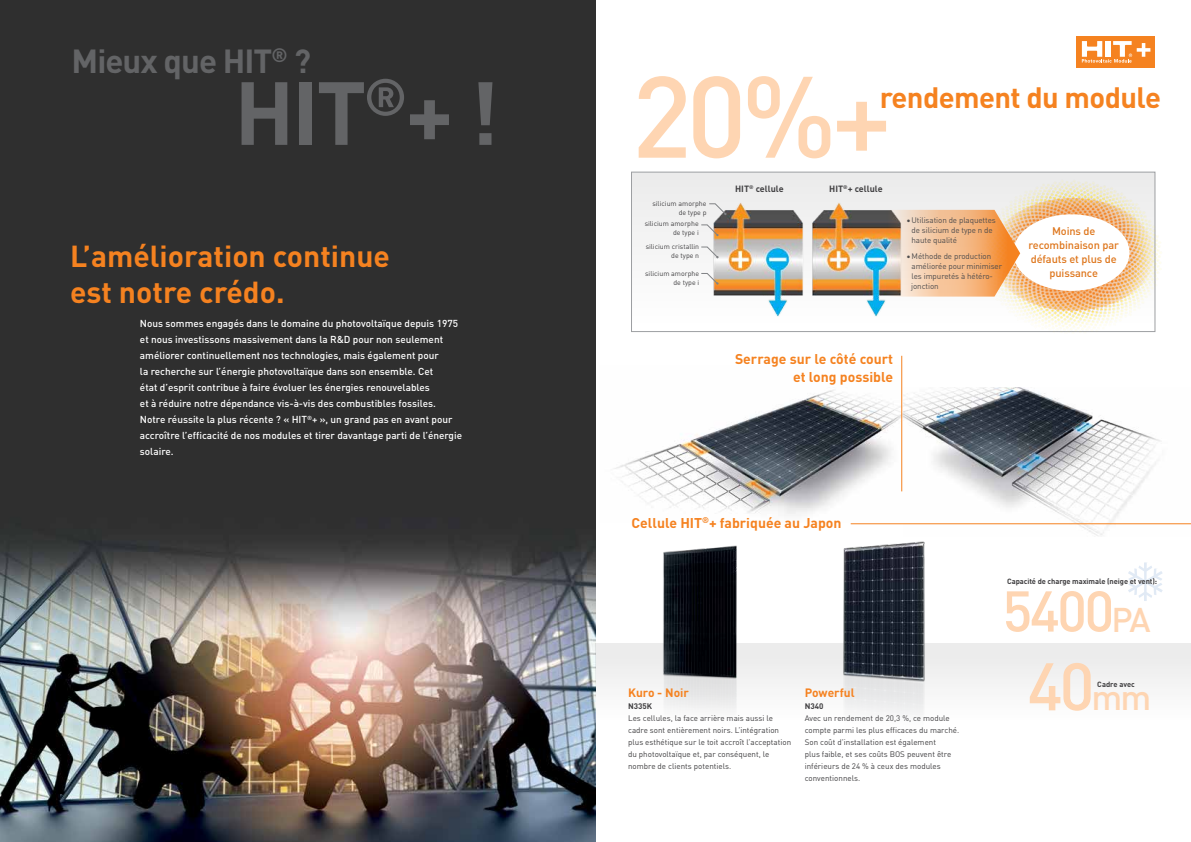
<style>
.page{position:relative;width:1191px;height:842px;background:#fff}
.page>*{position:absolute;margin:0;border:0;box-sizing:border-box;transform-origin:0 0}
.t1{font:500 113.6px "DIN Pro";color:#fed5b2}
.t2{font:700 88px "DIN Pro";color:#636466}
.t3{font:500 66.1px "DIN Pro";color:#fed5b2}
.t4{font:500 56.5px "DIN Pro";color:#fed5b2}
.t5{font:700 33px "DIN Pro";letter-spacing:-.03em;color:#636466}
.t6{font:700 30px/36px "DIN Pro";color:#f58220}
.t7{font:700 29.1px "DIN Pro";letter-spacing:-.02em;color:#f58220}
.t8{font:700 14px/18px "DIN Pro";color:#f58220;text-align:right}
.t9{font:700 12px "DIN Pro";color:#f58220}
.t10{font:500 11px/14px "DIN Pro";letter-spacing:-.01em;color:#de761c;text-align:center}
.t11{font:500 10px/16px "DIN Pro";color:#fff}
.t12{font:700 9px "DIN Pro";color:#414042}
.t13{font:8px/12px "DIN Pro";color:#414042}
.t14{font:8px/10px "DIN Pro";letter-spacing:-.01em;color:#4e4c4d}
.t15{font:700 8px "DIN Pro";color:#414042}
.t16{font:700 7.5px "DIN Pro";letter-spacing:-.01em;color:#414042}
.t17{font:7px/9px "DIN Pro";color:#414042;text-align:right}
.s1{font-size:33.9px}
.s2{font-size:35.3px}
</style>
<div class="page">
<img style="left:0;top:0;width:595px;height:842px">
<div style="left:595px;top:643px;width:596px;height:99px;background:#f7f7f7"></div>
<div style="left:1076px;top:36px;width:79px;height:32px;background:#f58220"></div>
<svg style="left:1081px;top:41px;width:69px;height:22px"></svg>
<div style="left:631px;top:172px;width:524px;height:166px;background:#f5f5f5"></div>
<div style="left:631px;top:172px;width:524px;height:160px;border:1px solid #9d9fa2"></div>
<img style="left:705px;top:202px;width:98px;height:114px">
<img style="left:812px;top:202px;width:95px;height:114px">
<svg style="left:709px;top:203px;width:17px;height:12px"></svg>
<svg style="left:701px;top:224px;width:17px;height:12px"></svg>
<svg style="left:701px;top:247px;width:17px;height:11px"></svg>
<svg style="left:701px;top:273px;width:17px;height:12px"></svg>
<img style="left:903px;top:388px;width:288px;height:148px">
<img style="left:614px;top:390px;width:288px;height:124px">
<hr style="left:901px;top:356px;width:1px;height:135px;background:#f58220">
<img style="left:843px;top:541px;width:83px;height:163px">
<img style="left:662px;top:545px;width:75px;height:157px">
<img style="left:983px;top:171px;width:179px;height:161px">
<svg style="left:990px;top:198px;width:164px;height:113px"></svg>
<div style="left:1013px;top:214px;width:116px;height:77px;background:#fff;border-radius:50%"></div>
<svg style="left:886px;top:210px;width:134px;height:87px"></svg>
<svg style="left:1128px;top:562px;width:34px;height:39px"></svg>
<hr style="left:850px;top:523px;width:341px;height:1px;background:#f58220">
<h3 class="t5" style="left:72px;top:35px;width:241px">Mieux que HIT<sup>®</sup> ?</h3>
<h2 class="t2" style="left:234px;top:44px;width:266px">HIT<sup>®</sup>+ !</h2>
<h3 class="t6" style="left:70px;top:237px;width:321px">L’amélioration continue est notre crédo.</h3>
<p class="t11" style="left:140px;top:315px;width:324px">Nous sommes engagés dans le domaine du photovoltaïque depuis 1975 et nous investissons massivement dans la R&amp;D pour non seulement améliorer continuellement nos technologies, mais également pour<br>la recherche sur l’énergie photovoltaïque dans son ensemble. Cet<br>état d’esprit contribue à faire évoluer les énergies renouvelables<br>et à réduire notre dépendance vis-à-vis des combustibles fossiles.<br>Notre réussite la plus récente ? « HIT<sup>®</sup>+ », un grand pas en avant pour accroître l’efficacité de nos modules et tirer davantage parti de l’énergie solaire.</p>
<h1 class="t1" style="left:631px;top:29px;width:262px">20%+</h1>
<h3 class="t7" style="left:879px;top:75px;width:283px">rendement du module</h3>
<p class="t17" style="left:652px;top:198px;width:56px">silicium amorphe de type p</p>
<p class="t17" style="left:644px;top:218px;width:56px">silicium amorphe de type i</p>
<p class="t17" style="left:645px;top:241px;width:55px">silicium cristallin de type n</p>
<p class="t17" style="left:645px;top:268px;width:56px">silicium amorphe de type i</p>
<p class="t12" style="left:735px;top:181px;width:50px">HIT<sup>®</sup> cellule</p>
<p class="t12" style="left:829px;top:181px;width:55px">HIT<sup>®</sup>+ cellule</p>
<p class="t14" style="left:911px;top:215px;width:86px;text-indent:-5px">•Utilisation de plaquettes de silicium de type n de haute qualité</p>
<p class="t14" style="left:911px;top:251px;width:92px;text-indent:-5px">•Méthode de production améliorée pour minimiser les impuretés à hétéro&shy;jonction</p>
<h3 class="t8" style="left:735px;top:349px;width:160px">Serrage sur le côté court et long possible</h3>
<p class="t10" style="left:1028px;top:223px;width:92px">Moins de recombinaison par défauts et plus de puissance</p>
<h3 class="t8" style="left:631px;top:513px;width:211px">Cellule HIT<sup>®</sup>+ fabriquée au Japon</h3>
<p class="t16" style="left:1007px;top:575px;width:152px">Capacité de charge maximale (neige et vent):</p>
<h3 class="t4" style="left:1002px;top:567px;width:150px">5400<span class="s1">PA</span></h3>
<p class="t9" style="left:628px;top:684px;width:62px">Kuro - Noir</p>
<p class="t15" style="left:628px;top:700px;width:26px">N335K</p>
<p class="t13" style="left:628px;top:712px;width:165px">Les cellules, la face arrière mais aussi le cadre sont entièrement noirs. L’intégration plus esthétique sur le toit accroît l’acceptation du photovoltaïque et, par conséquent, le nombre de clients potentiels.</p>
<p class="t9" style="left:804px;top:684px;width:51px">Powerful</p>
<p class="t15" style="left:804px;top:700px;width:20px">N340</p>
<p class="t13" style="left:804px;top:712px;width:156px">Avec un rendement de 20,3 %, ce module compte parmi les plus efficaces du marché.<br>Son coût d’installation est également<br>plus faible, et ses coûts BOS peuvent être inférieurs de 24 % à ceux des modules conventionnels.</p>
<h3 class="t3" style="left:1027px;top:635px;width:125px">40<span class="s2">mm</span></h3>
<p class="t16" style="left:1097px;top:679px;width:39px">Cadre avec</p>
</div>
